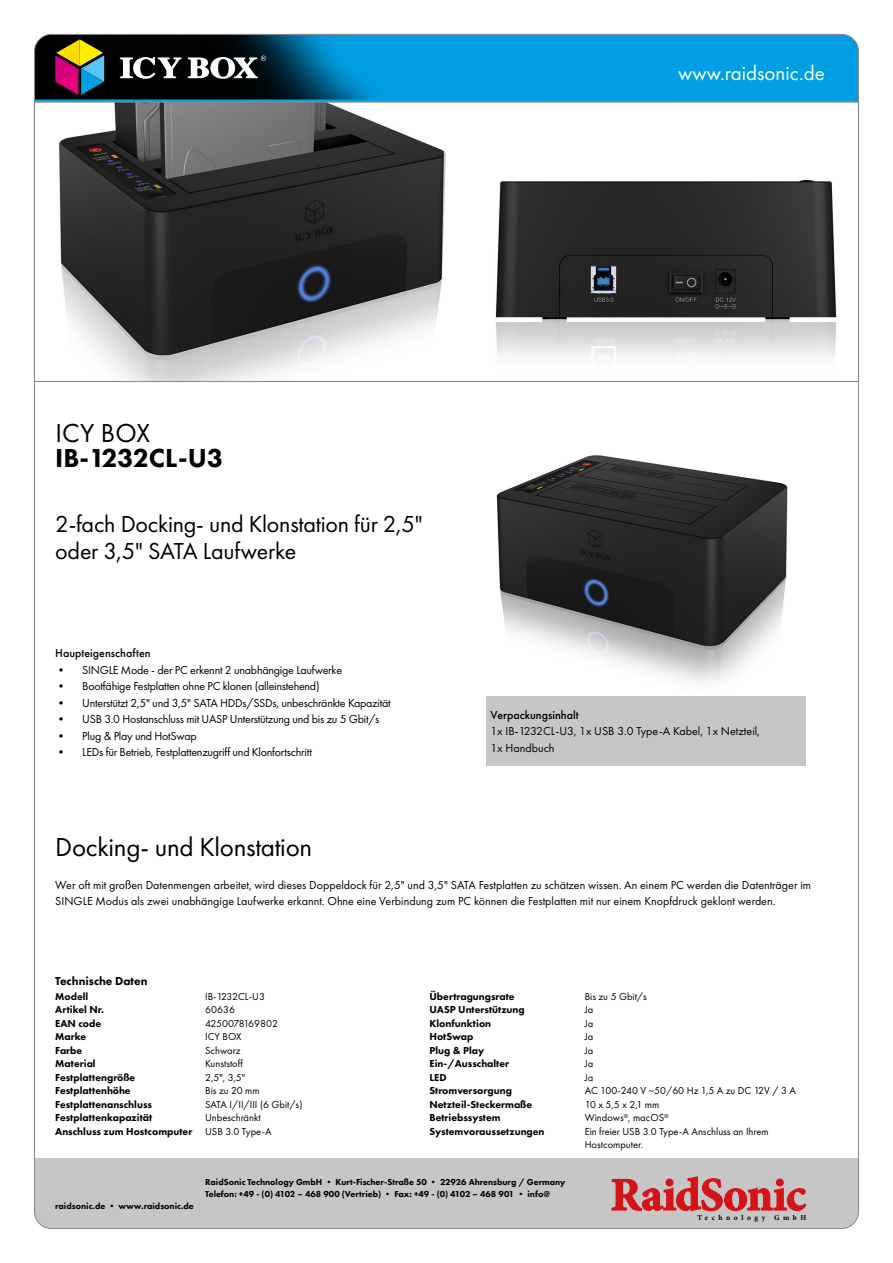
<style>
.page{position:relative;width:893px;height:1263px;background:#fff}
.page>*{position:absolute;margin:0;border:0;box-sizing:border-box;transform-origin:0 0}
.t1{font:27px "Futura PT";letter-spacing:-.01em;color:#000}
.t2{font:800 27px "Futura PT";color:#000}
.t3{font:24px/27px "Futura PT";letter-spacing:-.01em;color:#000}
.t4{font:21px "Futura PT";color:#fff}
.t5{font:12px/16.5px "Futura PT";letter-spacing:-.01em;color:#000}
.t6{font:500 12px "Futura PT";color:#000}
.t7{font:800 12px "Futura PT";color:#000}
.t8{font:800 10.5px/13.5px "Futura PT";color:#000}
.t9{font:10.5px/13.5px "Futura PT";color:#000}
.t10{font:800 9px/12px "Futura PT";color:#000}
.t11{font:700 7.5px "Minion Pro";letter-spacing:.47em;color:#000}
</style>
<div class="page">
<svg style="left:36px;top:102px;width:821px;height:280px"></svg>
<img style="left:496px;top:455px;width:292px;height:228px">
<div style="left:700px;top:108px;width:143px;height:39px;background:#fff"></div>
<div style="left:35px;top:1159px;width:823px;height:69px;background:#c6c6c6"></div>
<svg style="left:612px;top:1176px;width:194px;height:35px"></svg>
<svg style="left:35px;top:34px;width:823px;height:68px;background:#047bae"></svg>
<svg style="left:120px;top:56px;width:146px;height:23px"></svg>
<svg style="left:55px;top:39px;width:49px;height:56px;background:#745b4f"></svg>
<div style="left:486px;top:696px;width:320px;height:69px;background:#c6c6c6"></div>
<h3 class="t4" style="left:678px;top:60px;width:148px">www.raidsonic.de</h3>
<h1 class="t1" style="left:55px;top:417px;width:96px">ICY BOX</h1>
<h1 class="t2" style="left:55px;top:441px;width:169px">IB-1232CL-U3</h1>
<h2 class="t3" style="left:55px;top:510px;width:369px">2-fach Docking- und Klonstation für 2,5" oder 3,5" SATA Laufwerke</h2>
<p class="t6" style="left:55px;top:646px;width:97px">Haupteigenschaften</p>
<p class="t5" style="left:55px;top:661px;width:288px">• SINGLE Mode - der PC erkennt 2 unabhängige Laufwerke</p>
<p class="t5" style="left:55px;top:678px;width:266px">• Bootfähige Festplatten ohne PC klonen (alleinstehend)</p>
<p class="t5" style="left:55px;top:694px;width:337px">• Unterstützt 2,5" und 3,5" SATA HDDs/SSDs, unbeschränkte Kapazität</p>
<p class="t5" style="left:55px;top:711px;width:326px">• USB 3.0 Hostanschluss mit UASP Unterstützung und bis zu 5 Gbit/s</p>
<p class="t5" style="left:55px;top:727px;width:143px">• Plug &amp; Play und HotSwap</p>
<p class="t5" style="left:55px;top:744px;width:258px">• LEDs für Betrieb, Festplattenzugriff und Klonfortschritt</p>
<p class="t6" style="left:490px;top:708px;width:90px">Verpackungsinhalt</p>
<p class="t5" style="left:490px;top:723px;width:271px">1x IB-1232CL-U3, 1x USB 3.0 Type-A Kabel, 1x Netzteil,<br>1x Handbuch</p>
<h1 class="t1" style="left:55px;top:831px;width:258px">Docking- und Klonstation</h1>
<p class="t5" style="left:55px;top:876px;width:757px">Wer oft mit großen Datenmengen arbeitet, wird dieses Doppeldock für 2,5" und 3,5" SATA Festplatten zu schätzen wissen. An einem PC werden die Datenträger im<br>SINGLE Modus als zwei unabhängige Laufwerke erkannt. Ohne eine Verbindung zum PC können die Festplatten mit nur einem Knopfdruck geklont werden.</p>
<p class="t7" style="left:55px;top:973px;width:94px">Technische Daten</p>
<p class="t8" style="left:429px;top:989px;width:117px">Übertragungsrate<br>UASP Unterstützung<br>Klonfunktion<br>HotSwap<br>Plug &amp; Play<br>Ein-/Ausschalter<br>LED<br>Stromversorgung<br>Netzteil-Steckermaße<br>Betriebssystem<br>Systemvoraussetzungen</p>
<p class="t8" style="left:55px;top:989px;width:139px">Modell<br>Artikel Nr.<br>EAN code<br>Marke<br>Farbe<br>Material<br>Festplattengröße<br>Festplattenhöhe<br>Festplattenanschluss<br>Festplattenkapazität<br>Anschluss zum Hostcomputer</p>
<p class="t9" style="left:205px;top:989px;width:99px">IB-1232CL-U3<br>60636<br>4250078169802<br>ICY BOX<br>Schwarz<br>Kunststoff<br>2,5", 3,5"<br>Bis zu 20 mm<br>SATA I/II/III (6 Gbit/s)<br>Unbeschränkt<br>USB 3.0 Type-A</p>
<p class="t9" style="left:585px;top:989px;width:213px">Bis zu 5 Gbit/s<br>Ja<br>Ja<br>Ja<br>Ja<br>Ja<br>Ja<br>AC 100-240 V ~50/60 Hz 1,5 A zu DC 12V / 3 A<br>10 x 5,5 x 2,1 mm<br>Windows<sup>®</sup>, macOS<sup>®<br></sup>Ein freier USB 3.0 Type-A Anschluss an Ihrem<br>Hostcomputer.</p>
<p class="t10" style="left:55px;top:1199px;width:140px">raidsonic.de • www.raidsonic.de</p>
<p class="t10" style="left:205px;top:1175px;width:362px">RaidSonic Technology GmbH • Kurt-Fischer-Straße 50 • 22926 Ahrensburg / Germany<br>Telefon: +49 - (0) 4102 – 468 900 (Vertrieb) • Fax: +49 - (0) 4102 – 468 901 • info@</p>
<p class="t11" style="left:697px;top:1212px;width:110px">Technology GmbH</p>
</div>
